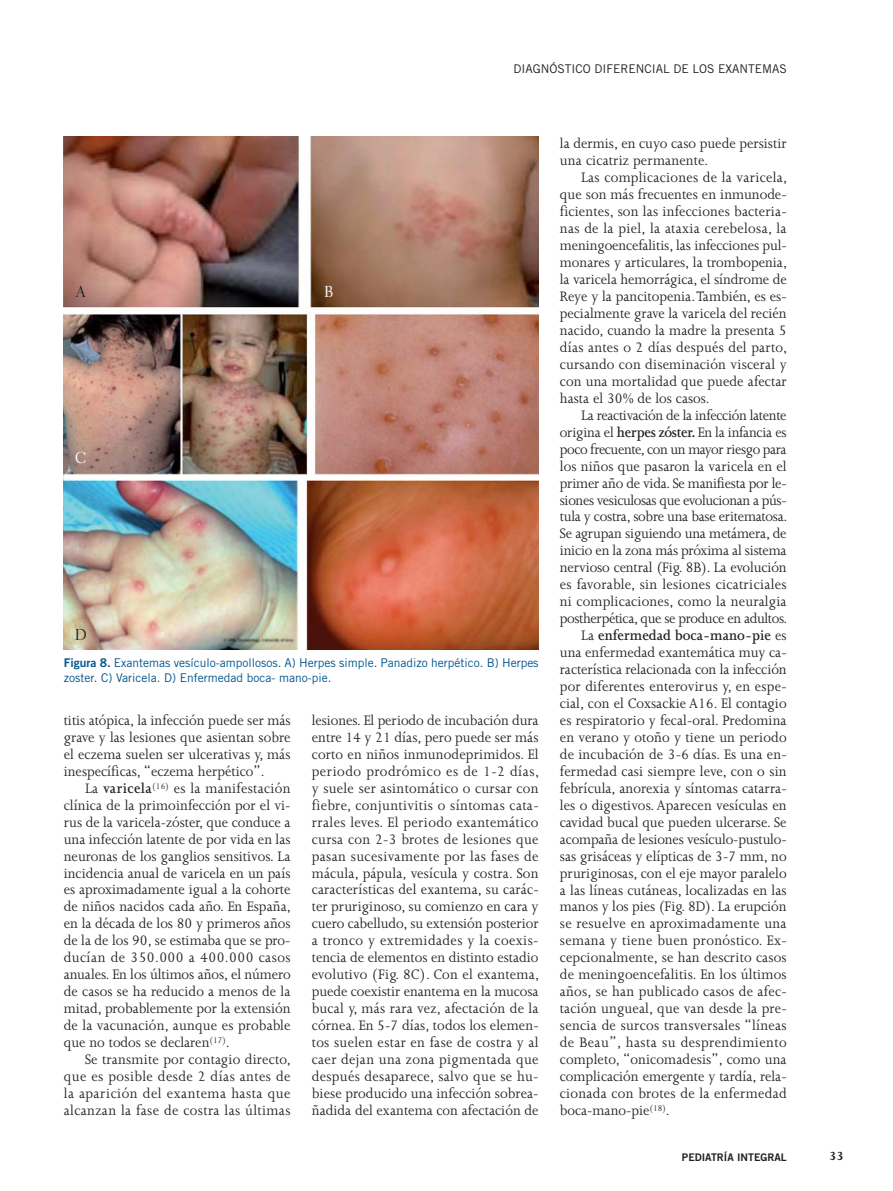
<style>
.page{position:relative;width:893px;height:1191px;background:#fff}
.page>*{position:absolute;margin:0;border:0;box-sizing:border-box;transform-origin:0 0}
.t1{font:15.75px/17px "Joanna MT Std";letter-spacing:.005em;color:#231f20;text-align:justify;scale:.95 1}
.t2{font:15.75px "Joanna MT Std";letter-spacing:-.015em;color:#231f20;scale:.95 1}
.t3{font:15.75px "Joanna MT Std";letter-spacing:-.025em;color:#231f20;scale:.95 1}
.t4{font:15.75px "Joanna MT Std";letter-spacing:-.02em;color:#231f20;scale:.95 1}
.t5{font:15.75px "Joanna MT Std";letter-spacing:.025em;color:#231f20;scale:.95 1}
.t6{font:15.75px "Joanna MT Std";letter-spacing:.03em;color:#231f20;scale:.95 1}
.t7{font:600 15.75px "Joanna MT Std";color:#231f20;scale:.95 1}
.t8{font:15.75px "Electra LT Std";color:#231f20;scale:.95 1}
.t9{font:15.75px "Electra LT Std";color:#fff;scale:.95 1}
.t10{font:700 13.5px "Joanna MT Std";color:#231f20}
.t11{font:12px/15px "Trade Gothic";color:#00548e}
.t12{font:12px "Trade Gothic";color:#231f20}
.t13{font:10.5px "Trade Gothic Bold Two";color:#231f20}
.s1{font-family:"Trade Gothic Bold Two"}
.s2{font-weight:600}
.s3{font-weight:400}
</style>
<div class="page">
<img style="left:64px;top:136px;width:475px;height:513px">
<p class="t12" style="left:513px;top:65px;width:275px">DIAGNÓSTICO DIFERENCIAL DE LOS EXANTEMAS</p>
<p class="t8" style="left:76px;top:284px;width:11px">A</p>
<p class="t9" style="left:75px;top:449px;width:13px">C</p>
<p class="t8" style="left:75px;top:627px;width:14px">D</p>
<p class="t9" style="left:324px;top:284px;width:11px">B</p>
<p class="t11" style="left:64px;top:657px;width:476px"><span class="s1">Figura 8.</span> Exantemas vesículo-ampollosos. A) Herpes simple. Panadizo herpético. B) Herpes zoster. C) Varicela. D) Enfermedad boca- mano-pie.</p>
<p class="t1" style="left:64px;top:712px;width:240px">titis atópica, la infección puede ser más grave y las lesiones que asientan sobre el eczema suelen ser ulcerativas y, más inespecíficas, “eczema herpético”.</p>
<p class="t1" style="left:64px;top:780px;width:241px;text-indent:21px">La <span class="s2">varicela</span><sup>(16)</sup> es la manifestación clínica de la primoinfección por el vi&shy;rus de la varicela-zóster, que conduce a una infección latente de por vida en las neuronas de los ganglios sensitivos. La incidencia anual de varicela en un país es aproximadamente igual a la cohorte de niños nacidos cada año. En España, en la década de los 80 y primeros años de la de los 90, se estimaba que se pro&shy;ducían de 350.000 a 400.000 casos anuales. En los últimos años, el número de casos se ha reducido a menos de la mitad, probablemente por la extensión de la vacunación, aunque es probable que no todos se declaren<sup>(17)</sup>.</p>
<p class="t1" style="left:64px;top:1051px;width:241px;text-indent:21px">Se transmite por contagio directo, que es posible desde 2 días antes de la aparición del exantema hasta que alcanzan la fase de costra las últimas</p>
<p class="t1" style="left:312px;top:712px;width:241px">lesiones. El periodo de incubación dura entre 14 y 21 días, pero puede ser más corto en niños inmunodeprimidos. El periodo prodrómico es de 1-2 días, y suele ser asintomático o cursar con fiebre, conjuntivitis o síntomas cata&shy;rrales leves. El periodo exantemático cursa con 2-3 brotes de lesiones que pasan sucesivamente por las fases de mácula, pápula, vesícula y costra. Son características del exantema, su carác&shy;ter pruriginoso, su comienzo en cara y cuero cabelludo, su extensión posterior a tronco y extremidades y la coexis&shy;tencia de elementos en distinto estadio evolutivo (Fig. 8C). Con el exantema, puede coexistir enantema en la mucosa bucal y, más rara vez, afectación de la córnea. En 5-7 días, todos los elemen&shy;tos suelen estar en fase de costra y al caer dejan una zona pigmentada que después desaparece, salvo que se hu&shy;biese producido una infección sobrea&shy;ñadida del exantema con afectación de</p>
<p class="t1" style="left:560px;top:136px;width:240px">la dermis, en cuyo caso puede persistir una cicatriz permanente.</p>
<p class="t1" style="left:560px;top:170px;width:241px;text-indent:21px">Las complicaciones de la varicela, que son más frecuentes en inmunode&shy;ficientes, son las infecciones bacteria&shy;nas de la piel, la ataxia cerebelosa, la meningoencefalitis, las infecciones pul&shy;monares y articulares, la trombopenia, la varicela hemorrágica, el síndrome de Reye y la pancitopenia. También, es es&shy;pecialmente grave la varicela del recién nacido, cuando la madre la presenta 5 días antes o 2 días después del parto, cursando con diseminación visceral y con una mortalidad que puede afectar hasta el 30% de los casos.</p>
<p class="t4" style="left:581px;top:408px;width:218px">La reactivación de la infección latente</p>
<p class="t2" style="left:560px;top:425px;width:240px">origina el <span class="s2">herpes zóster.</span> En la infancia es</p>
<p class="t3" style="left:560px;top:442px;width:240px">poco frecuente, con un mayor riesgo para</p>
<p class="t1" style="left:560px;top:458px;width:240px">los niños que pasaron la varicela en el</p>
<p class="t2" style="left:560px;top:476px;width:240px">primer año de vida. Se manifiesta por le-</p>
<p class="t3" style="left:560px;top:493px;width:240px">siones vesiculosas que evolucionan a pús-</p>
<p class="t2" style="left:560px;top:510px;width:241px">tula y costra, sobre una base eritematosa.</p>
<p class="t1" style="left:560px;top:526px;width:240px">Se agrupan siguiendo una metámera, de</p>
<p class="t2" style="left:560px;top:544px;width:240px">inicio en la zona más próxima al sistema</p>
<p class="t1" style="left:560px;top:560px;width:240px">nervioso central (Fig. 8B). La evolución</p>
<p class="t1" style="left:560px;top:577px;width:240px">es favorable, sin lesiones cicatriciales</p>
<p class="t1" style="left:560px;top:594px;width:240px">ni complicaciones, como la neuralgia</p>
<p class="t3" style="left:560px;top:612px;width:241px">postherpética, que se produce en adultos.</p>
<p class="t7" style="left:581px;top:628px;width:218px"><span class="s3">La</span> enfermedad boca-mano-pie <span class="s3">es</span></p>
<p class="t1" style="left:560px;top:645px;width:240px">una enfermedad exantemática muy ca-</p>
<p class="t1" style="left:560px;top:662px;width:240px">racterística relacionada con la infección</p>
<p class="t1" style="left:560px;top:679px;width:240px">por diferentes enterovirus y, en espe-</p>
<p class="t1" style="left:560px;top:695px;width:240px">cial, con el Coxsackie A16. El contagio</p>
<p class="t1" style="left:560px;top:712px;width:240px">es respiratorio y fecal-oral. Predomina</p>
<p class="t1" style="left:560px;top:729px;width:240px">en verano y otoño y tiene un periodo</p>
<p class="t1" style="left:560px;top:746px;width:240px">de incubación de 3-6 días. Es una en-</p>
<p class="t1" style="left:560px;top:763px;width:240px">fermedad casi siempre leve, con o sin</p>
<p class="t1" style="left:560px;top:780px;width:240px">febrícula, anorexia y síntomas catarra-</p>
<p class="t1" style="left:560px;top:797px;width:240px">les o digestivos. Aparecen vesículas en</p>
<p class="t1" style="left:560px;top:814px;width:240px">cavidad bucal que pueden ulcerarse. Se</p>
<p class="t1" style="left:560px;top:831px;width:240px">acompaña de lesiones vesículo-pustulo-</p>
<p class="t1" style="left:560px;top:848px;width:240px">sas grisáceas y elípticas de 3-7 mm, no</p>
<p class="t1" style="left:560px;top:865px;width:240px">pruriginosas, con el eje mayor paralelo</p>
<p class="t1" style="left:560px;top:882px;width:240px">a las líneas cutáneas, localizadas en las</p>
<p class="t1" style="left:560px;top:899px;width:240px">manos y los pies (Fig. 8D). La erupción</p>
<p class="t1" style="left:560px;top:916px;width:240px">se resuelve en aproximadamente una</p>
<p class="t5" style="left:560px;top:934px;width:240px">semana y tiene buen pronóstico. Ex-</p>
<p class="t1" style="left:560px;top:950px;width:240px">cepcionalmente, se han descrito casos</p>
<p class="t1" style="left:560px;top:967px;width:240px">de meningoencefalitis. En los últimos</p>
<p class="t1" style="left:560px;top:984px;width:240px">años, se han publicado casos de afec-</p>
<p class="t1" style="left:560px;top:1001px;width:240px">tación ungueal, que van desde la pre-</p>
<p class="t1" style="left:560px;top:1018px;width:240px">sencia de surcos transversales “líneas</p>
<p class="t6" style="left:560px;top:1035px;width:240px">de Beau”, hasta su desprendimiento</p>
<p class="t1" style="left:560px;top:1051px;width:240px">completo, “onicomadesis”, como una</p>
<p class="t1" style="left:560px;top:1068px;width:240px">complicación emergente y tardía, rela-</p>
<p class="t1" style="left:560px;top:1085px;width:240px">cionada con brotes de la enfermedad</p>
<p class="t1" style="left:560px;top:1102px;width:117px">boca-mano-pie<sup>(18)</sup>.</p>
<p class="t13" style="left:682px;top:1153px;width:106px">PEDIATRÍA INTEGRAL</p>
<p class="t10" style="left:829px;top:1150px;width:16px">33</p>
</div>
